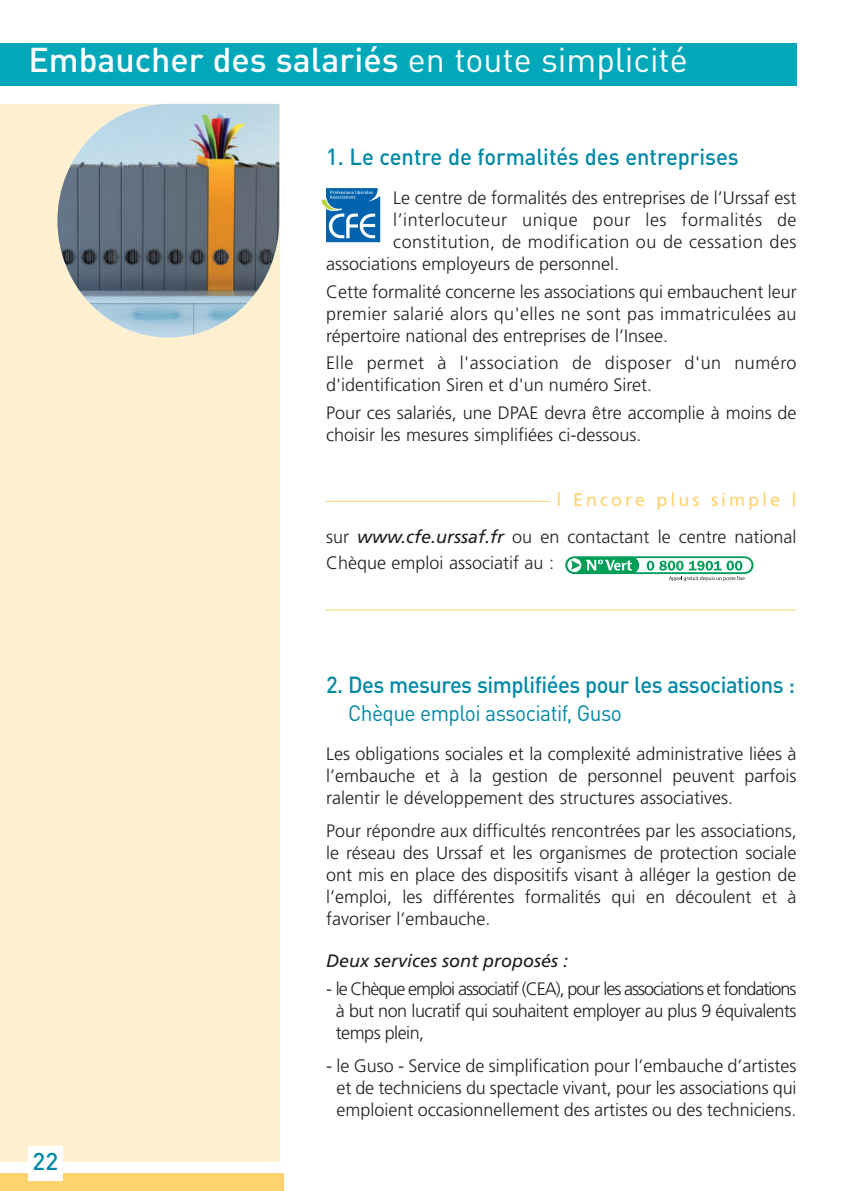
<style>
.page{position:relative;width:842px;height:1191px;background:#fff}
.page>*{position:absolute;margin:0;border:0;box-sizing:border-box;transform-origin:0 0}
.t1{font:500 34px "DINOT";color:#fff}
.t2{font:500 24px "DINOT";color:#0089a5}
.t3{font:500 23px "DINOT";letter-spacing:-.02em;color:#0089a5;scale:.95 1}
.t4{font:500 23px "DINOT";color:#0089a5;scale:.95 1}
.t5{font:22px "DINOT";letter-spacing:-.025em;color:#0089a5;scale:.95 1}
.t6{font:300 18px/22px "Frutiger LT Std";color:#231f20;text-align:justify}
.t7{font:300 18px/22px "Frutiger LT Std";letter-spacing:.03em;color:#231f20}
.t8{font:italic 18px "Frutiger LT Std";color:#231f20}
.s1{font-weight:400}
.s2{font-weight:400;color:#fed36b}
.s3{font-weight:400;font-style:italic}
</style>
<div class="page">
<div style="left:0;top:104px;width:279px;height:1057px;background:#fef0d0"></div>
<img style="left:57px;top:104px;width:222px;height:233px">
<div style="left:0;top:43px;width:797px;height:42px;background:#00a8b9"></div>
<hr style="left:326px;top:501px;width:224px;height:1px;background:#fed36b">
<svg style="left:565px;top:556px;width:189px;height:25px"></svg>
<hr style="left:326px;top:609px;width:471px;height:1px;background:#fed36b">
<svg style="left:321px;top:188px;width:59px;height:54px"></svg>
<div style="left:0;top:1174px;width:283px;height:17px;background:#fed36b"></div>
<div style="left:28px;top:1146px;width:34px;height:34px;background:#fff"></div>
<h1 class="t1" style="left:28px;top:47px;width:661px">Embaucher des salariés <span class="s1">en toute simplicité</span></h1>
<p class="t4" style="left:326px;top:148px;width:436px">1. Le centre de formalités des entreprises</p>
<p class="t6" style="left:393px;top:188px;width:405px">Le centre de formalités des entreprises de l’Urssaf est</p>
<p class="t7" style="left:393px;top:210px;width:405px">l’interlocuteur unique pour les formalités de</p>
<p class="t7" style="left:393px;top:232px;width:405px">constitution, de modification ou de cessation des</p>
<p class="t6" style="left:326px;top:254px;width:294px">associations employeurs de personnel.</p>
<p class="t6" style="left:326px;top:282px;width:472px">Cette formalité concerne les associations qui embauchent leur premier salarié alors qu'elles ne sont pas immatriculées au répertoire national des entreprises de l’Insee.</p>
<p class="t7" style="left:326px;top:353px;width:472px">Elle permet à l'association de disposer d'un numéro d'identification Siren et d'un numéro Siret.</p>
<p class="t6" style="left:326px;top:403px;width:472px">Pour ces salariés, une DPAE devra être accomplie à moins de choisir les mesures simplifiées ci-dessous.</p>
<p class="t6" style="left:326px;top:482px;width:472px;line-height:37.4px;text-align:right"><span class="s2">l Encore plus simple l<br></span>sur <span class="s3">www.cfe.urssaf.fr</span> ou en contactant le centre national</p>
<p class="t6" style="left:326px;top:553px;width:229px">Chèque emploi associatif au :</p>
<h2 class="t2" style="left:33px;top:1153px;width:27px">22</h2>
<p class="t3" style="left:326px;top:676px;width:495px">2. Des mesures simplifiées pour les associations :</p>
<p class="t5" style="left:348px;top:705px;width:290px">Chèque emploi associatif, Guso</p>
<p class="t6" style="left:326px;top:744px;width:472px">Les obligations sociales et la complexité administrative liées à l’embauche et à la gestion de personnel peuvent parfois ralentir le développement des structures associatives.</p>
<p class="t6" style="left:326px;top:821px;width:472px">Pour répondre aux difficultés rencontrées par les associations, le réseau des Urssaf et les organismes de protection sociale ont mis en place des dispositifs visant à alléger la gestion de l’emploi, les différentes formalités qui en découlent et à favoriser l’embauche.</p>
<p class="t8" style="left:326px;top:953px;width:243px">Deux services sont proposés :</p>
<p class="t6" style="left:336px;top:978px;width:462px;text-indent:-10px">- le Chèque emploi associatif (CEA), pour les associations et fondations à but non lucratif qui souhaitent employer au plus 9 équivalents temps plein,</p>
<p class="t6" style="left:326px;top:1056px;width:472px;text-align:center">- le Guso - Service de simplification pour l’embauche d’artistes et de techniciens du spectacle vivant, pour les associations qui emploient occasionnellement des artistes ou des techniciens.</p>
</div>
